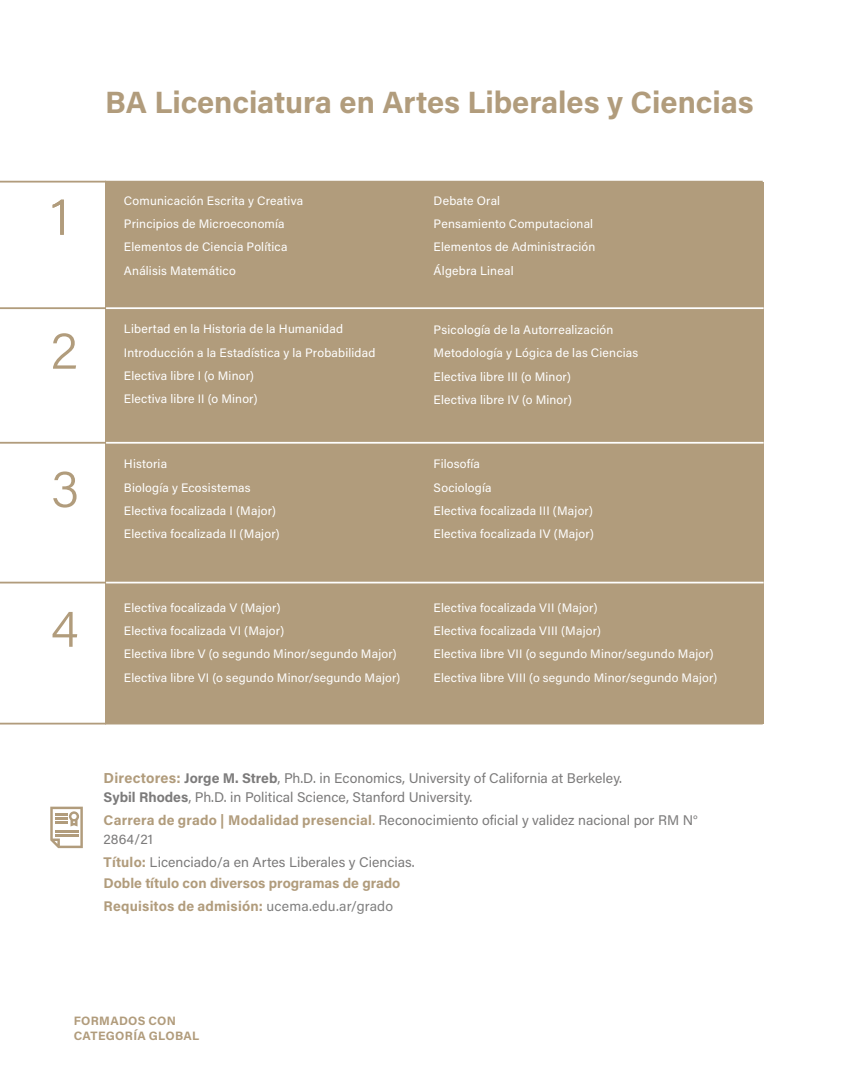
<style>
.page{position:relative;width:844px;height:1092px;background:#fff}
.page>*{position:absolute;margin:0;border:0;box-sizing:border-box;transform-origin:0 0}
.t1{font:300 52.85px "Acumin Pro";color:#b19c7c}
.t2{font:700 30.8px "Acumin Pro";color:#b19c7c}
.t3{font:14px/19.2px "Acumin Pro";color:#7c7b7b}
.t4{font:700 14px/21px "Acumin Pro";color:#b19c7c}
.t5{font:12.25px/23.3px "Acumin Pro";letter-spacing:.015em;color:#fff}
.t6{font:700 12.08px/14.5px "Acumin Pro";letter-spacing:.025em;color:#b19c7c}
.s1{font-weight:700;font-size:14.35px;color:#b19c7c}
.s2{font-weight:700}
.s3{font-weight:700;color:#b19c7c}
.s4{font-weight:700;font-size:10.5px;color:#b19c7c}
.s5{font-weight:400;color:#7c7b7b}
.s6{font-weight:400;color:#808080}
</style>
<div class="page">
<div style="left:105px;top:182px;width:658px;height:541px;background:#b19c7c"></div>
<hr style="left:105px;top:181px;width:657px;height:1px;background:#b19c7c">
<hr style="left:0;top:181px;width:106px;height:1px;background:#b19c7c">
<hr style="left:105px;top:722px;width:657px;height:2px;background:#b19c7c">
<hr style="left:0;top:722px;width:106px;height:2px;background:#b19c7c">
<hr style="left:0;top:307px;width:106px;height:2px;background:#b19c7c">
<hr style="left:106px;top:307px;width:657px;height:2px;background:#fff">
<hr style="left:0;top:442px;width:106px;height:1px;background:#b19c7c">
<hr style="left:106px;top:442px;width:657px;height:1px;background:#fff">
<hr style="left:0;top:581px;width:106px;height:2px;background:#b19c7c">
<hr style="left:106px;top:581px;width:657px;height:2px;background:#fff">
<svg style="left:50px;top:806px;width:33px;height:42px"></svg>
<h1 class="t1" style="left:51px;top:180px;width:20px">1</h1>
<h1 class="t1" style="left:51px;top:314px;width:29px">2</h1>
<h1 class="t1" style="left:51px;top:452px;width:30px">3</h1>
<h2 class="t2" style="left:105px;top:81px;width:649px">BA Licenciatura en Artes Liberales y Ciencias</h2>
<p class="t5" style="left:124px;top:188px;width:181px">Comunicación Escrita y Creativa<br>Principios de Microeconomía<br>Elementos de Ciencia Política<br>Análisis Matemático</p>
<p class="t5" style="left:433px;top:188px;width:163px">Debate Oral<br>Pensamiento Computacional<br>Elementos de Administración<br>Álgebra Lineal</p>
<p class="t5" style="left:124px;top:317px;width:253px">Libertad en la Historia de la Humanidad Introducción a la Estadística y la Probabilidad Electiva libre I (o Minor)<br>Electiva libre II (o Minor)</p>
<p class="t5" style="left:433px;top:317px;width:206px">Psicología de la Autorrealización<br>Metodología y Lógica de las Ciencias<br>Electiva libre III (o Minor)<br>Electiva libre IV (o Minor)</p>
<p class="t5" style="left:124px;top:452px;width:157px">Historia<br>Biología y Ecosistemas<br>Electiva focalizada I (Major)<br>Electiva focalizada II (Major)</p>
<p class="t5" style="left:433px;top:452px;width:162px">Filosofía<br>Sociología<br>Electiva focalizada III (Major)<br>Electiva focalizada IV (Major)</p>
<h1 class="t1" style="left:51px;top:592px;width:30px">4</h1>
<p class="t5" style="left:124px;top:595px;width:278px">Electiva focalizada V (Major)<br>Electiva focalizada VI (Major)<br>Electiva libre V (o segundo Minor/segundo Major)<br>Electiva libre VI (o segundo Minor/segundo Major)</p>
<p class="t5" style="left:433px;top:595px;width:285px">Electiva focalizada VII (Major)<br>Electiva focalizada VIII (Major)<br>Electiva libre VII (o segundo Minor/segundo Major)<br>Electiva libre VIII (o segundo Minor/segundo Major)</p>
<p class="t3" style="left:104px;top:767px;width:520px"><span class="s1">Directores:</span> <span class="s2">Jorge M. Streb</span>, Ph.D. in Economics, University of California at Berkeley.<br><span class="s2">Sybil Rhodes</span>, Ph.D. in Political Science, Stanford University.</p>
<p class="t3" style="left:104px;top:809px;width:595px"><span class="s3">Carrera de grado | Modalidad presencial</span><span class="s4">.</span> Reconocimiento oficial y validez nacional por RM N°<br>2864/21</p>
<p class="t4" style="left:104px;top:850px;width:312px">Título: <span class="s5">Licenciado/a en Artes Liberales y Ciencias.<br></span>Doble título con diversos programas de grado</p>
<p class="t4" style="left:104px;top:894px;width:291px">Requisitos de admisión: <span class="s6">ucema.edu.ar/grado</span></p>
<p class="t6" style="left:74px;top:1013px;width:127px">FORMADOS CON<br>CATEGORÍA GLOBAL</p>
</div>
